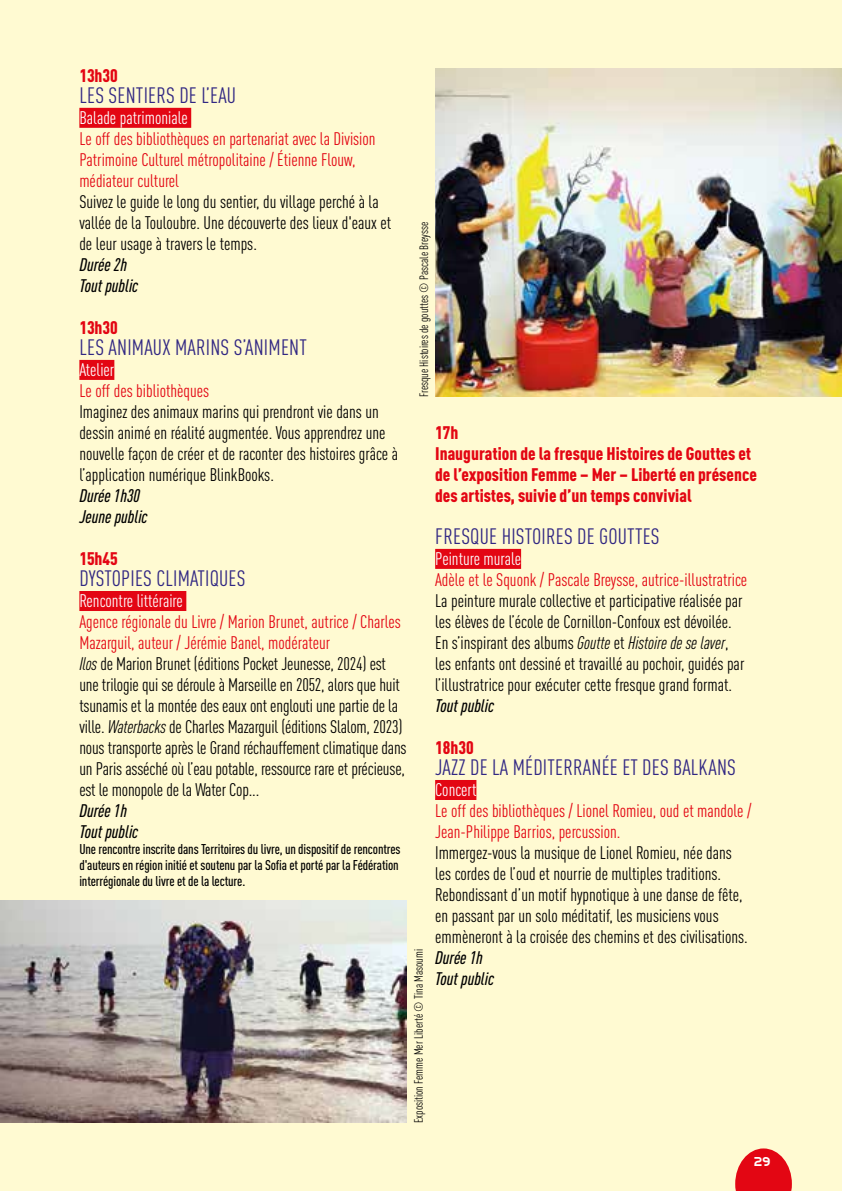
<style>
.page{position:relative;width:842px;height:1191px;background:#fffad2}
.page>*{position:absolute;margin:0;border:0;box-sizing:border-box;transform-origin:0 0}
.t1{font:condensed 22px "DIN Pro";letter-spacing:.01em;color:#312783}
.t2{font:condensed 18px/21px "DIN Pro";color:#000}
.t3{font:condensed 18px/21px "DIN Pro";color:#e30613}
.t4{font:900 condensed 18px/21px "DIN Pro";color:#e30613}
.t5{font:italic 500 condensed 18px/21px "DIN Pro";color:#000}
.t6{font:condensed 18px "DIN Pro";color:#fff}
.t7{font:500 condensed 14px/16px "DIN Pro";letter-spacing:-.01em;color:#000}
.t8{font:condensed 12px "DIN Pro";color:#000}
.t9{font:700 12px "Victoire";color:#fff}
.s1{color:#e30613}
.s2{font-style:italic}
</style>
<div class="page">
<div style="left:79px;top:108px;width:112px;height:20px;background:#e30613"></div>
<div style="left:79px;top:360px;width:35px;height:20px;background:#e30613"></div>
<div style="left:79px;top:591px;width:107px;height:20px;background:#e30613"></div>
<img style="left:0;top:900px;width:407px;height:223px">
<img style="left:435px;top:68px;width:407px;height:329px">
<div style="left:435px;top:549px;width:86px;height:20px;background:#e30613"></div>
<div style="left:435px;top:780px;width:41px;height:20px;background:#e30613"></div>
<svg style="left:735px;top:1148px;width:57px;height:43px"></svg>
<p class="t4" style="left:79px;top:63px;width:40px">13h30</p>
<p class="t1" style="left:79px;top:80px;width:158px">LES SENTIERS DE L’EAU</p>
<p class="t6" style="left:79px;top:105px;width:110px">Balade patrimoniale</p>
<p class="t3" style="left:79px;top:127px;width:298px">Le off des bibliothèques en partenariat avec la Division<br>Patrimoine Culturel métropolitaine / Étienne Flouw, médiateur culturel</p>
<p class="t2" style="left:79px;top:190px;width:313px">Suivez le guide le long du sentier, du village perché à la vallée de la Touloubre. Une découverte des lieux d'eaux et de leur usage à travers le temps.</p>
<p class="t5" style="left:79px;top:253px;width:61px">Durée 2h<br>Tout public</p>
<p class="t4" style="left:79px;top:315px;width:40px">13h30</p>
<p class="t1" style="left:79px;top:332px;width:229px">LES ANIMAUX MARINS S’ANIMENT</p>
<p class="t6" style="left:79px;top:357px;width:36px">Atelier</p>
<p class="t3" style="left:79px;top:379px;width:131px">Le off des bibliothèques</p>
<p class="t2" style="left:79px;top:400px;width:320px">Imaginez des animaux marins qui prendront vie dans un dessin animé en réalité augmentée. Vous apprendrez une nouvelle façon de créer et de raconter des histoires grâce à l’application numérique BlinkBooks.</p>
<p class="t5" style="left:79px;top:484px;width:70px">Durée 1h30<br>Jeune public</p>
<p class="t4" style="left:79px;top:546px;width:40px">15h45</p>
<p class="t1" style="left:79px;top:563px;width:167px">DYSTOPIES CLIMATIQUES</p>
<p class="t6" style="left:79px;top:588px;width:105px">Rencontre littéraire</p>
<p class="t2" style="left:79px;top:610px;width:329px"><span class="s1">Agence régionale du Livre / Marion Brunet, autrice / Charles Mazarguil, auteur / Jérémie Banel, modérateur<br></span><span class="s2">Ilos</span> de Marion Brunet (éditions Pocket Jeunesse, 2024) est une trilogie qui se déroule à Marseille en 2052, alors que huit tsunamis et la montée des eaux ont englouti une partie de la ville. <span class="s2">Waterbacks</span> de Charles Mazarguil (éditions Slalom, 2023) nous transporte après le Grand réchauffement climatique dans un Paris asséché où l’eau potable, ressource rare et précieuse, est le monopole de la Water Cop...</p>
<p class="t5" style="left:79px;top:799px;width:61px">Durée 1h<br>Tout public</p>
<p class="t7" style="left:79px;top:840px;width:323px">Une rencontre inscrite dans Territoires du livre, un dispositif de rencontres d'auteurs en région initié et soutenu par la Sofia et porté par la Fédération interrégionale du livre et de la lecture.</p>
<p class="t8" style="left:416px;top:397px;width:177px;rotate:-90deg">Fresque Histoires de gouttes © Pascale Breysse</p>
<p class="t8" style="left:410px;top:1123px;width:175px;rotate:-90deg">Exposition Femme Mer Liberté © Tina Masoumi</p>
<p class="t4" style="left:435px;top:420px;width:323px">17h<br>Inauguration de la fresque Histoires de Gouttes et de l’exposition Femme – Mer – Liberté en présence des artistes, suivie d’un temps convivial</p>
<p class="t1" style="left:435px;top:521px;width:226px">FRESQUE HISTOIRES DE GOUTTES</p>
<p class="t6" style="left:435px;top:546px;width:87px">Peinture murale</p>
<p class="t3" style="left:435px;top:568px;width:314px">Adèle et le Squonk / Pascale Breysse, autrice-illustratrice</p>
<p class="t2" style="left:435px;top:589px;width:311px">La peinture murale collective et participative réalisée par les élèves de l’école de Cornillon-Confoux est dévoilée.<br>En s’inspirant des albums <span class="s2">Goutte</span> et <span class="s2">Histoire de se laver</span>, les enfants ont dessiné et travaillé au pochoir, guidés par l’illustratrice pour exécuter cette fresque grand format.</p>
<p class="t5" style="left:435px;top:694px;width:61px">Tout public</p>
<p class="t4" style="left:435px;top:735px;width:40px">18h30</p>
<p class="t1" style="left:435px;top:752px;width:302px">JAZZ DE LA MÉDITERRANÉE ET DES BALKANS</p>
<p class="t6" style="left:435px;top:777px;width:43px">Concert</p>
<p class="t3" style="left:435px;top:799px;width:318px">Le off des bibliothèques / Lionel Romieu, oud et mandole /<br>Jean-Philippe Barrios, percussion.</p>
<p class="t2" style="left:435px;top:841px;width:314px">Immergez-vous la musique de Lionel Romieu, née dans les cordes de l’oud et nourrie de multiples traditions.<br>Rebondissant d’un motif hypnotique à une danse de fête, en passant par un solo méditatif, les musiciens vous emmèneront à la croisée des chemins et des civilisations.</p>
<p class="t5" style="left:435px;top:946px;width:61px">Durée 1h<br>Tout public</p>
<p class="t9" style="left:754px;top:1152px;width:18px">29</p>
</div>
